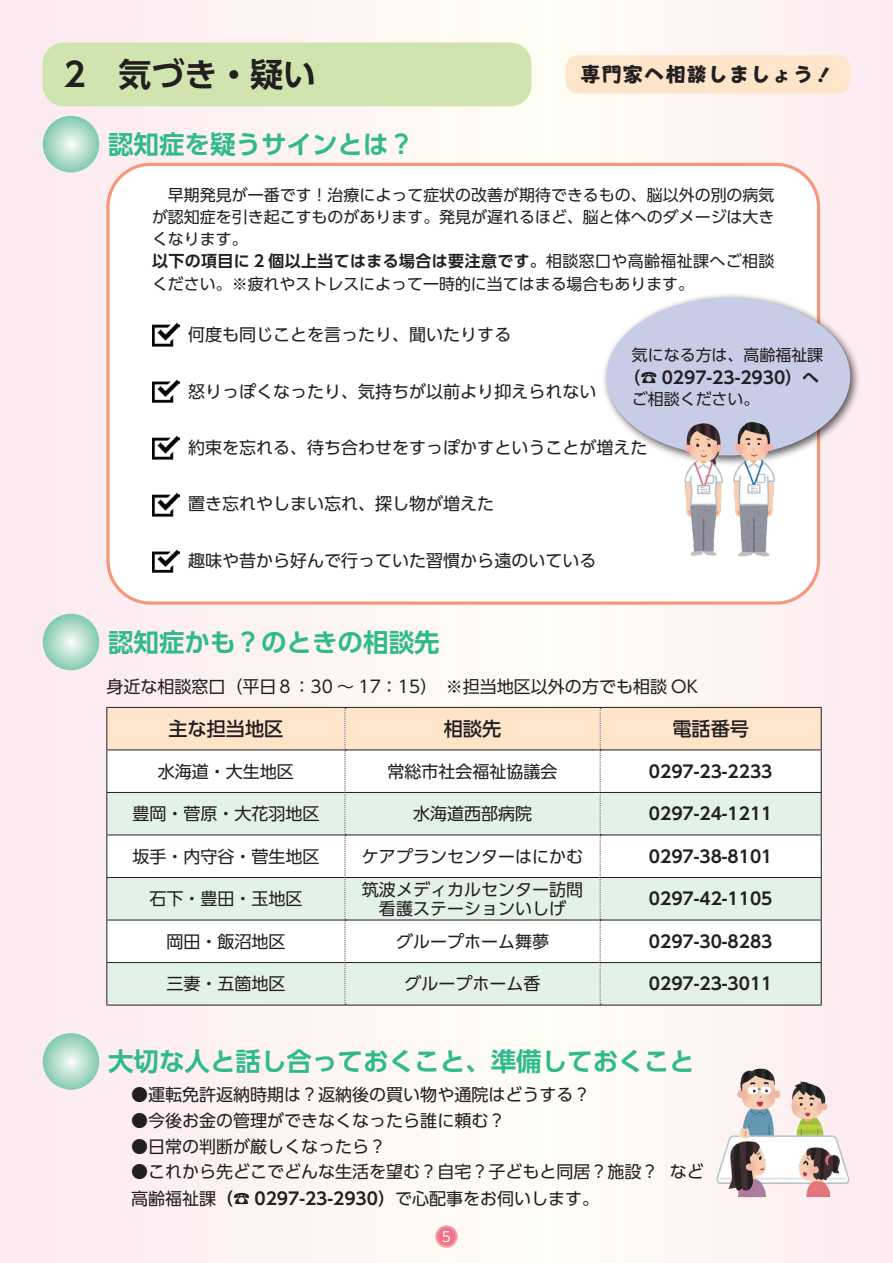
<style>
.page{position:relative;width:893px;height:1263px;background:#fdf1f2}
.page>*{position:absolute;margin:0;border:0;box-sizing:border-box;transform-origin:0 0}
.t1{font:700 33px "UD Shin Go Pr 6 De";color:#231f20}
.t2{font:700 25.5px "UD Shin Go Pr 6 De";color:#2fba8c}
.t3{font:21.3px "Pop Happiness Std EB";color:#231f20}
.t4{font:500 19.2px "UD Shin Go Pr 6";color:#231f20}
.t5{font:16.95px "UD Shin Go Pr 6";color:#231f20}
.t6{font:700 16.95px "UD Shin Go Pr 6 De";color:#231f20}
.t7{font:15.9px/22.4px "UD Shin Go Pr 6";color:#231f20;text-align:justify}
.t8{font:13.8px "UD Shin Go Pr 6";color:#fff}
.s1{font-family:"UD Shin Go Pr 6 De";font-weight:700}
</style>
<div class="page">
<div style="left:108px;top:164px;width:711px;height:439px;background:#fff;border-radius:43px"></div>
<div style="left:106px;top:163px;width:714px;height:442px;border:3px solid #f6977a;border-radius:43px"></div>
<div style="left:601px;top:293px;width:260px;height:173px;background:#231f20;opacity:.75"></div>
<div style="left:606px;top:298px;width:244px;height:157px;background:#c7cde7;border-radius:50%"></div>
<img style="left:716px;top:1068px;width:134px;height:130px">
<div style="left:43px;top:43px;width:488px;height:63px;background:#cfe4ae;border-radius:21px"></div>
<svg style="left:43px;top:116px;width:56px;height:56px;background:#a9dac7"></svg>
<svg style="left:43px;top:614px;width:56px;height:56px;background:#aadac7"></svg>
<svg style="left:43px;top:1033px;width:56px;height:57px;background:#abdac7"></svg>
<img style="left:152px;top:322px;width:27px;height:25px">
<img style="left:152px;top:379px;width:27px;height:24px">
<img style="left:152px;top:435px;width:27px;height:25px">
<img style="left:152px;top:492px;width:27px;height:25px">
<img style="left:152px;top:549px;width:27px;height:24px">
<img style="left:665px;top:423px;width:51px;height:133px">
<img style="left:716px;top:422px;width:75px;height:135px">
<hr style="left:106px;top:707px;width:239px;height:1px;background:#231f20">
<hr style="left:106px;top:708px;width:1px;height:41px;background:#231f20">
<hr style="left:600px;top:707px;width:222px;height:1px;background:#231f20">
<hr style="left:821px;top:708px;width:1px;height:41px;background:#231f20">
<hr style="left:106px;top:749px;width:239px;height:1px;background:#231f20">
<hr style="left:106px;top:750px;width:1px;height:42px;background:#231f20">
<hr style="left:600px;top:749px;width:222px;height:1px;background:#231f20">
<hr style="left:821px;top:750px;width:1px;height:42px;background:#231f20">
<hr style="left:106px;top:792px;width:239px;height:1px;background:#231f20">
<hr style="left:106px;top:793px;width:1px;height:41px;background:#231f20">
<hr style="left:600px;top:792px;width:222px;height:1px;background:#231f20">
<hr style="left:821px;top:793px;width:1px;height:41px;background:#231f20">
<hr style="left:106px;top:834px;width:239px;height:1px;background:#231f20">
<hr style="left:106px;top:835px;width:1px;height:42px;background:#231f20">
<hr style="left:600px;top:834px;width:222px;height:1px;background:#231f20">
<hr style="left:821px;top:835px;width:1px;height:42px;background:#231f20">
<hr style="left:106px;top:877px;width:239px;height:1px;background:#231f20">
<hr style="left:106px;top:878px;width:1px;height:41px;background:#231f20">
<hr style="left:600px;top:877px;width:222px;height:1px;background:#231f20">
<hr style="left:821px;top:878px;width:1px;height:41px;background:#231f20">
<hr style="left:106px;top:919px;width:239px;height:1px;background:#231f20">
<hr style="left:106px;top:920px;width:1px;height:42px;background:#231f20">
<hr style="left:600px;top:919px;width:222px;height:1px;background:#231f20">
<hr style="left:821px;top:920px;width:1px;height:42px;background:#231f20">
<hr style="left:106px;top:962px;width:239px;height:1px;background:#231f20">
<hr style="left:106px;top:963px;width:1px;height:42px;background:#231f20">
<hr style="left:600px;top:962px;width:222px;height:1px;background:#231f20">
<hr style="left:821px;top:963px;width:1px;height:42px;background:#231f20">
<hr style="left:106px;top:1005px;width:239px;height:1px;background:#231f20">
<hr style="left:345px;top:1005px;width:255px;height:1px;background:#231f20">
<hr style="left:600px;top:1005px;width:222px;height:1px;background:#231f20">
<svg style="left:107px;top:707px;width:714px;height:298px"></svg>
<div style="left:566px;top:55px;width:284px;height:39px;background:#fee5ca;border-radius:13px"></div>
<svg style="left:435px;top:1225px;width:23px;height:23px"></svg>
<p class="t1" style="left:64px;top:48px;width:254px">2　気づき・疑い</p>
<p class="t2" style="left:108px;top:123px;width:308px">認知症を疑うサインとは？</p>
<p class="t3" style="left:580px;top:61px;width:257px">専門家へ相談しましょう！</p>
<p class="t7" style="left:152px;top:183px;width:624px">　早期発見が一番です！治療によって症状の改善が期待できるもの、脳以外の別の病気が認知症を引き起こすものがあります。発見が遅れるほど、脳と体へのダメージは大きくなります。</p>
<p class="t7" style="left:152px;top:250px;width:624px"><span class="s1">以下の項目に 2 個以上当てはまる場合は要注意です。</span>相談窓口や高齢福祉課へご相談ください。※疲れやストレスによって一時的に当てはまる場合もあります。</p>
<p class="t5" style="left:188px;top:321px;width:325px">何度も同じことを言ったり、聞いたりする</p>
<p class="t5" style="left:188px;top:378px;width:410px">怒りっぽくなったり、気持ちが以前より抑えられない</p>
<p class="t5" style="left:188px;top:434px;width:461px">約束を忘れる、待ち合わせをすっぽかすということが増えた</p>
<p class="t5" style="left:188px;top:490px;width:308px">置き忘れやしまい忘れ、探し物が増えた</p>
<p class="t7" style="left:632px;top:343px;width:193px">気になる方は、高齢福祉課</p>
<p class="t6" style="left:623px;top:364px;width:197px">（☎ 0297-23-2930）へ</p>
<p class="t7" style="left:632px;top:388px;width:129px">ご相談ください。</p>
<p class="t5" style="left:188px;top:547px;width:410px">趣味や昔から好んで行っていた習慣から遠のいている</p>
<p class="t2" style="left:108px;top:621px;width:333px">認知症かも？のときの相談先</p>
<p class="t5" style="left:106px;top:673px;width:593px">身近な相談窓口（平日８：30 ～ 17：15）　※担当地区以外の方でも相談 OK</p>
<p class="t4" style="left:168px;top:713px;width:116px">主な担当地区</p>
<p class="t4" style="left:444px;top:713px;width:59px">相談先</p>
<p class="t4" style="left:672px;top:713px;width:78px">電話番号</p>
<p class="t5" style="left:158px;top:757px;width:138px">水海道・大生地区</p>
<p class="t5" style="left:387px;top:757px;width:172px">常総市社会福祉協議会</p>
<p class="t6" style="left:649px;top:757px;width:125px">0297-23-2233</p>
<p class="t5" style="left:132px;top:800px;width:189px">豊岡・菅原・大花羽地区</p>
<p class="t5" style="left:413px;top:800px;width:121px">水海道西部病院</p>
<p class="t6" style="left:649px;top:800px;width:125px">0297-24-1211</p>
<p class="t5" style="left:132px;top:842px;width:189px">坂手・内守谷・菅生地区</p>
<p class="t5" style="left:362px;top:842px;width:223px">ケアプランセンターはにかむ</p>
<p class="t6" style="left:649px;top:842px;width:125px">0297-38-8101</p>
<p class="t5" style="left:149px;top:885px;width:155px">石下・豊田・玉地区</p>
<p class="t5" style="left:362px;top:875px;width:223px">筑波メディカルセンター訪問</p>
<p class="t5" style="left:379px;top:895px;width:189px">看護ステーションいしげ</p>
<p class="t6" style="left:649px;top:885px;width:125px">0297-42-1105</p>
<p class="t5" style="left:166px;top:927px;width:121px">岡田・飯沼地区</p>
<p class="t5" style="left:396px;top:927px;width:155px">グループホーム舞夢</p>
<p class="t6" style="left:649px;top:927px;width:125px">0297-30-8283</p>
<p class="t5" style="left:166px;top:970px;width:121px">三妻・五箇地区</p>
<p class="t5" style="left:404px;top:970px;width:138px">グループホーム香</p>
<p class="t6" style="left:649px;top:970px;width:125px">0297-23-3011</p>
<p class="t2" style="left:108px;top:1041px;width:588px">大切な人と話し合っておくこと、準備しておくこと</p>
<p class="t5" style="left:131px;top:1081px;width:461px">●運転免許返納時期は？返納後の買い物や通院はどうする？</p>
<p class="t5" style="left:131px;top:1107px;width:376px">●今後お金の管理ができなくなったら誰に頼む？</p>
<p class="t5" style="left:131px;top:1132px;width:257px">●日常の判断が厳しくなったら？</p>
<p class="t5" style="left:131px;top:1158px;width:574px">●これから先どこでどんな生活を望む？自宅？子どもと同居？施設？ など</p>
<p class="t5" style="left:131px;top:1185px;width:469px">高齢福祉課<span class="s1">（☎ 0297-23-2930）</span>で心配事をお伺いします。</p>
<p class="t8" style="left:442px;top:1225px;width:11px">5</p>
</div>
